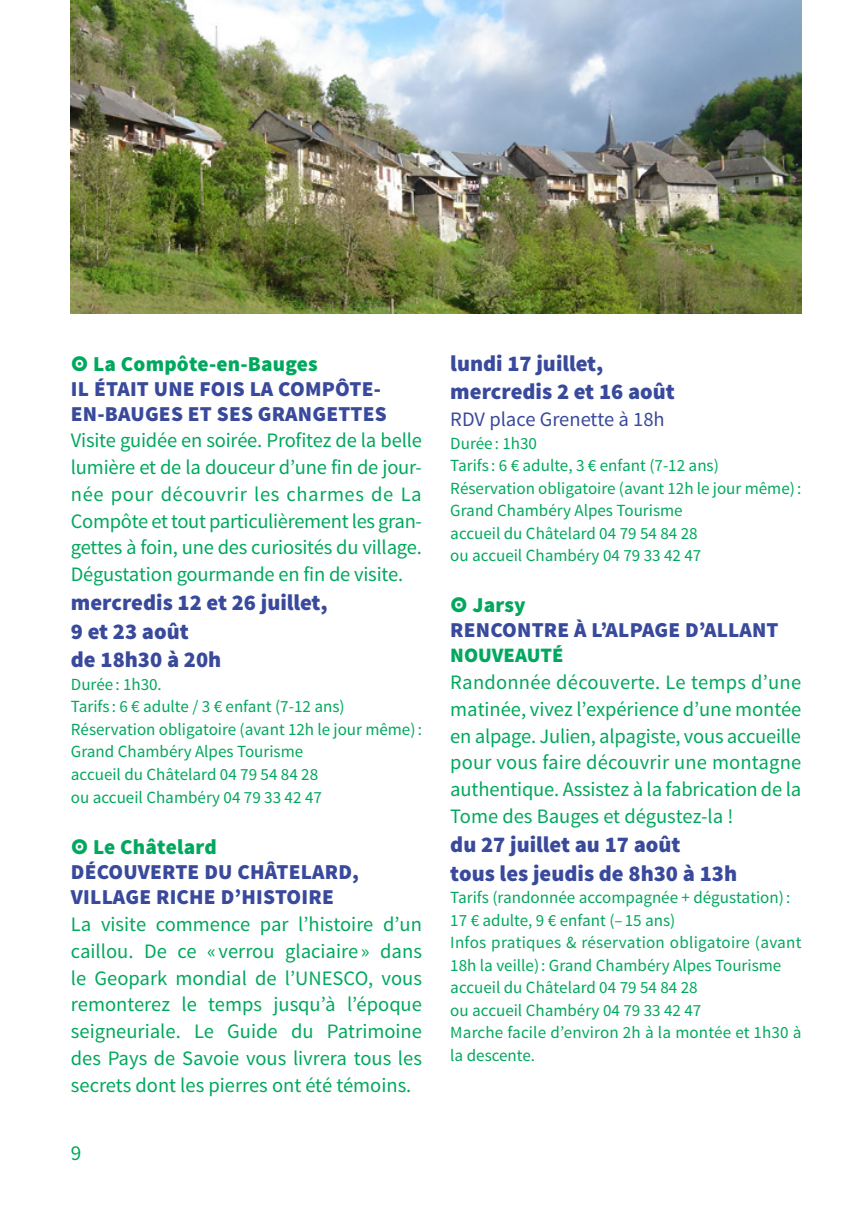
<style>
.page{position:relative;width:851px;height:1205px;background:#fff}
.page>*{position:absolute;margin:0;border:0;box-sizing:border-box;transform-origin:0 0}
.DATES{font:900 22.5px/28.8px "Source Sans Pro";color:#39499b}
.SOUS_TITRE{font:900 22.5px "Source Sans Pro";color:#39499b}
.SOUS_TITRE-2{font:900 21.25px "Source Sans Pro";letter-spacing:.01em;color:#39499b}
.SOUS_TITRE-3{font:900 21.25px "Source Sans Pro";letter-spacing:.01em;color:#00a85d}
.PAGINATION{font:21.25px "Source Sans Pro";color:#00a85d}
.TEXTE_COURANT{font:20.5px/26.8px "Source Sans Pro";letter-spacing:-.01em;color:#00a85d;text-align:justify}
.SOUS_TITRE-4{font:20.5px/26.8px "Source Sans Pro";color:#00a85d;text-align:justify}
.LIEU{font:20.5px "Source Sans Pro";color:#39499b}
.DATES-2{font:900 20.5px "Source Sans Pro";color:#00a85d}
.INFOS_PRATIQUES{font:17px/22.5px "Source Sans Pro";color:#00a85d}
</style>
<div class="page">
<img style="left:71px;top:0;width:730px;height:313px">
<p class="SOUS_TITRE-3" style="left:93px;top:350px;width:226px">La Compôte-en-Bauges</p>
<p class="SOUS_TITRE-2" style="left:71px;top:375px;width:311px">IL ÉTAIT UNE FOIS LA COMPÔTE-</p>
<p class="SOUS_TITRE-2" style="left:71px;top:400px;width:317px">EN-BAUGES ET SES GRANGETTES</p>
<p class="TEXTE_COURANT" style="left:71px;top:427px;width:352px">Visite guidée en soirée. Profitez de la belle lumière et de la douceur d’une fin de jour&shy;née pour découvrir les charmes de La Compôte et tout particulièrement les gran&shy;gettes à foin, une des curiosités du village.<br>Dégustation gourmande en fin de visite.</p>
<p class="DATES" style="left:71px;top:589px;width:258px">mercredis 12 et 26 juillet,<br>9 et 23 août</p>
<p class="DATES" style="left:71px;top:646px;width:152px">de 18h30 à 20h</p>
<p class="INFOS_PRATIQUES" style="left:71px;top:673px;width:92px">Durée : 1h30.</p>
<p class="INFOS_PRATIQUES" style="left:71px;top:696px;width:275px">Tarifs : 6 € adulte / 3 € enfant (7-12 ans)</p>
<p class="INFOS_PRATIQUES" style="left:71px;top:718px;width:352px">Réservation obligatoire (avant 12h le jour même):<br>Grand Chambéry Alpes Tourisme</p>
<p class="INFOS_PRATIQUES" style="left:71px;top:763px;width:249px">accueil du Châtelard 04 79 54 84 28</p>
<p class="INFOS_PRATIQUES" style="left:71px;top:786px;width:252px">ou accueil Chambéry 04 79 33 42 47</p>
<p class="SOUS_TITRE-3" style="left:93px;top:833px;width:125px">Le Châtelard</p>
<p class="SOUS_TITRE-2" style="left:71px;top:858px;width:289px">DÉCOUVERTE DU CHÂTELARD,</p>
<p class="SOUS_TITRE-2" style="left:71px;top:883px;width:264px">VILLAGE RICHE D’HISTOIRE</p>
<p class="SOUS_TITRE-4" style="left:71px;top:911px;width:352px">La visite commence par l’histoire d’un caillou. De ce « verrou glaciaire » dans le Geopark mondial de l’UNESCO, vous remonterez le temps jusqu’à l’époque seigneuriale. Le Guide du Patrimoine des Pays de Savoie vous livrera tous les secrets dont les pierres ont été témoins.</p>
<p class="PAGINATION" style="left:71px;top:1140px;width:12px">9</p>
<p class="SOUS_TITRE" style="left:450px;top:348px;width:155px">lundi 17 juillet,</p>
<p class="DATES" style="left:450px;top:378px;width:226px">mercredis 2 et 16 août</p>
<p class="LIEU" style="left:450px;top:407px;width:216px">RDV place Grenette à 18h</p>
<p class="INFOS_PRATIQUES" style="left:450px;top:432px;width:88px">Durée : 1h30</p>
<p class="INFOS_PRATIQUES" style="left:450px;top:454px;width:270px">Tarifs : 6 € adulte, 3 € enfant (7-12 ans)</p>
<p class="INFOS_PRATIQUES" style="left:450px;top:477px;width:352px">Réservation obligatoire (avant 12h le jour même):<br>Grand Chambéry Alpes Tourisme</p>
<p class="INFOS_PRATIQUES" style="left:450px;top:522px;width:249px">accueil du Châtelard 04 79 54 84 28</p>
<p class="INFOS_PRATIQUES" style="left:450px;top:544px;width:252px">ou accueil Chambéry 04 79 33 42 47</p>
<p class="SOUS_TITRE-3" style="left:472px;top:591px;width:55px">Jarsy</p>
<p class="SOUS_TITRE-2" style="left:450px;top:616px;width:330px">RENCONTRE À L’ALPAGE D’ALLANT</p>
<p class="DATES-2" style="left:450px;top:642px;width:115px">NOUVEAUTÉ</p>
<p class="TEXTE_COURANT" style="left:450px;top:669px;width:352px">Randonnée découverte. Le temps d’une matinée, vivez l’expérience d’une montée en alpage. Julien, alpagiste, vous accueille pour vous faire découvrir une montagne authentique. Assistez à la fabrication de la Tome des Bauges et dégustez-la !</p>
<p class="DATES" style="left:450px;top:831px;width:232px">du 27 juillet au 17 août</p>
<p class="DATES" style="left:450px;top:859px;width:288px">tous les jeudis de 8h30 à 13h</p>
<p class="INFOS_PRATIQUES" style="left:450px;top:886px;width:341px">Tarifs (randonnée accompagnée + dégustation):</p>
<p class="INFOS_PRATIQUES" style="left:450px;top:909px;width:226px">17 € adulte, 9 € enfant (– 15 ans)</p>
<p class="INFOS_PRATIQUES" style="left:450px;top:931px;width:352px">Infos pratiques &amp; réservation obligatoire (avant<br>18h la veille): Grand Chambéry Alpes Tourisme</p>
<p class="INFOS_PRATIQUES" style="left:450px;top:976px;width:249px">accueil du Châtelard 04 79 54 84 28</p>
<p class="INFOS_PRATIQUES" style="left:450px;top:999px;width:252px">ou accueil Chambéry 04 79 33 42 47</p>
<p class="INFOS_PRATIQUES" style="left:450px;top:1021px;width:353px">Marche facile d’environ 2h à la montée et 1h30 à la descente.</p>
</div>
